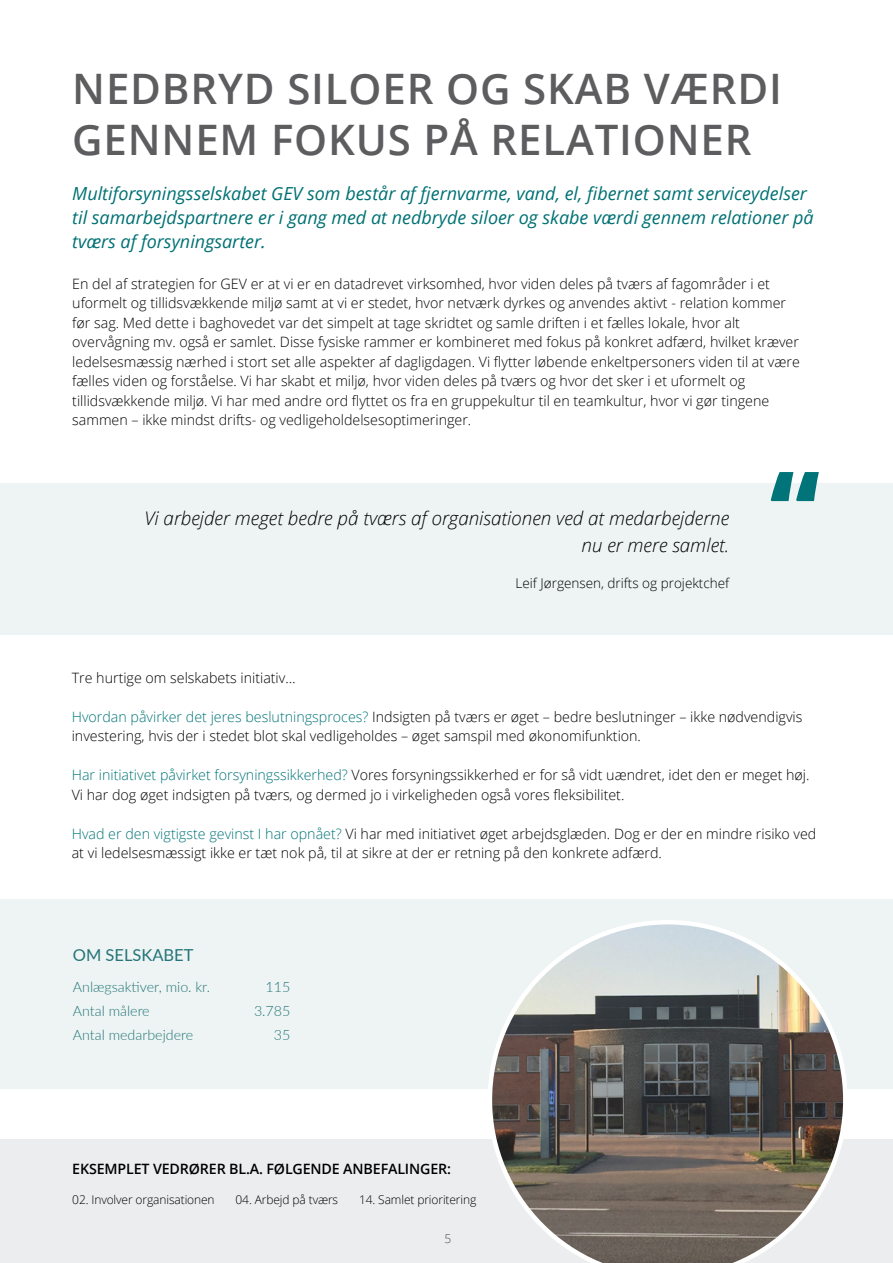
<style>
.page{position:relative;width:893px;height:1263px;background:#fff}
.page>*{position:absolute;margin:0;border:0;box-sizing:border-box;transform-origin:0 0}
.t1{font:800 102px "Open Sans";color:#007478}
.t2{font:600 42px/50.4px "Open Sans";letter-spacing:.02em;color:#5d5d60}
.t3{font:italic 300 18.75px/27px "Open Sans";color:#000;text-align:right}
.t4{font:italic 18px/24px "Open Sans";color:#007174}
.t5{font:16.5px "Lato";color:#247478}
.t6{font:300 14.25px/19.5px "Open Sans";color:#000}
.t7{font:300 14.25px "Lato";color:#247478}
.t8{font:600 14.25px "Open Sans";letter-spacing:-.01em;color:#000}
.t9{font:300 13.5px "Open Sans";color:#000}
.t10{font:300 12px "Open Sans";letter-spacing:-.01em;color:#000}
.t11{font:300 12px "Open Sans";color:#4d4d4f}
.s1{color:#007478}
</style>
<div class="page">
<div style="left:0;top:1217px;width:893px;height:46px;background:#ebedee"></div>
<hr style="left:0;top:1138px;width:1px;height:83px;background:#ebedee">
<div style="left:1px;top:899px;width:892px;height:190px;background:#edf4f3"></div>
<div style="left:1px;top:1138px;width:892px;height:83px;background:#ebedee"></div>
<div style="left:0;top:483px;width:893px;height:152px;background:#edf4f3"></div>
<svg style="left:488px;top:920px;width:360px;height:343px"></svg>
<h2 class="t2" style="left:72px;top:63px;width:711px">NEDBRYD SILOER OG SKAB VÆRDI<br>GENNEM FOKUS PÅ RELATIONER</h2>
<p class="t4" style="left:72px;top:181px;width:743px">Multiforsyningsselskabet GEV som består af fjernvarme, vand, el, fibernet samt serviceydelser til samarbejdspartnere er i gang med at nedbryde siloer og skabe værdi gennem relationer på tværs af forsyningsarter.</p>
<p class="t6" style="left:72px;top:274px;width:729px">En del af strategien for GEV er at vi er en datadrevet virksomhed, hvor viden deles på tværs af fagområder i et uformelt og tillidsvækkende miljø samt at vi er stedet, hvor netværk dyrkes og anvendes aktivt - relation kommer før sag. Med dette i baghovedet var det simpelt at tage skridtet og samle driften i et fælles lokale, hvor alt overvågning mv. også er samlet. Disse fysiske rammer er kombineret med fokus på konkret adfærd, hvilket kræver ledelsesmæssig nærhed i stort set alle aspekter af dagligdagen. Vi flytter løbende enkeltpersoners viden til at være fælles viden og forståelse. Vi har skabt et miljø, hvor viden deles på tværs og hvor det sker i et uformelt og tillidsvækkende miljø. Vi har med andre ord flyttet os fra en gruppekultur til en teamkultur, hvor vi gør tingene sammen – ikke mindst drifts- og vedligeholdelsesoptimeringer.</p>
<h3 class="t3" style="left:145px;top:504px;width:586px">Vi arbejder meget bedre på tværs af organisationen ved at medarbejderne nu er mere samlet.</h3>
<p class="t9" style="left:516px;top:574px;width:215px">Leif Jørgensen, drifts og projektchef</p>
<h1 class="t1" style="left:770px;top:430px;width:52px">“</h1>
<p class="t6" style="left:72px;top:667px;width:225px">Tre hurtige om selskabets initiativ…</p>
<p class="t6" style="left:72px;top:706px;width:732px"><span class="s1">Hvordan påvirker det jeres beslutningsproces?</span> Indsigten på tværs er øget – bedre beslutninger – ikke nødvendigvis investering, hvis der i stedet blot skal vedligeholdes – øget samspil med økonomifunktion.</p>
<p class="t6" style="left:72px;top:765px;width:739px"><span class="s1">Har initiativet påvirket forsyningssikkerhed?</span> Vores forsyningssikkerhed er for så vidt uændret, idet den er meget høj.<br>Vi har dog øget indsigten på tværs, og dermed jo i virkeligheden også vores fleksibilitet.</p>
<p class="t6" style="left:72px;top:823px;width:746px"><span class="s1">Hvad er den vigtigste gevinst I har opnået?</span> Vi har med initiativet øget arbejdsglæden. Dog er der en mindre risiko ved at vi ledelsesmæssigt ikke er tæt nok på, til at sikre at der er retning på den konkrete adfærd.</p>
<p class="t5" style="left:73px;top:943px;width:122px">OM SELSKABET</p>
<p class="t7" style="left:73px;top:977px;width:139px">Anlægsaktiver, mio. kr.</p>
<p class="t7" style="left:266px;top:977px;width:26px">115</p>
<p class="t7" style="left:73px;top:1001px;width:78px">Antal målere</p>
<p class="t7" style="left:254px;top:1001px;width:38px">3.785</p>
<p class="t7" style="left:73px;top:1025px;width:122px">Antal medarbejdere</p>
<p class="t7" style="left:274px;top:1025px;width:18px">35</p>
<p class="t8" style="left:72px;top:1159px;width:380px">EKSEMPLET VEDRØRER BL.A. FØLGENDE ANBEFALINGER:</p>
<p class="t10" style="left:72px;top:1192px;width:144px">02. Involver organisationen</p>
<p class="t10" style="left:236px;top:1192px;width:104px">04. Arbejd på tværs</p>
<p class="t10" style="left:359px;top:1192px;width:119px">14. Samlet prioritering</p>
<p class="t11" style="left:445px;top:1230px;width:8px">5</p>
</div>
